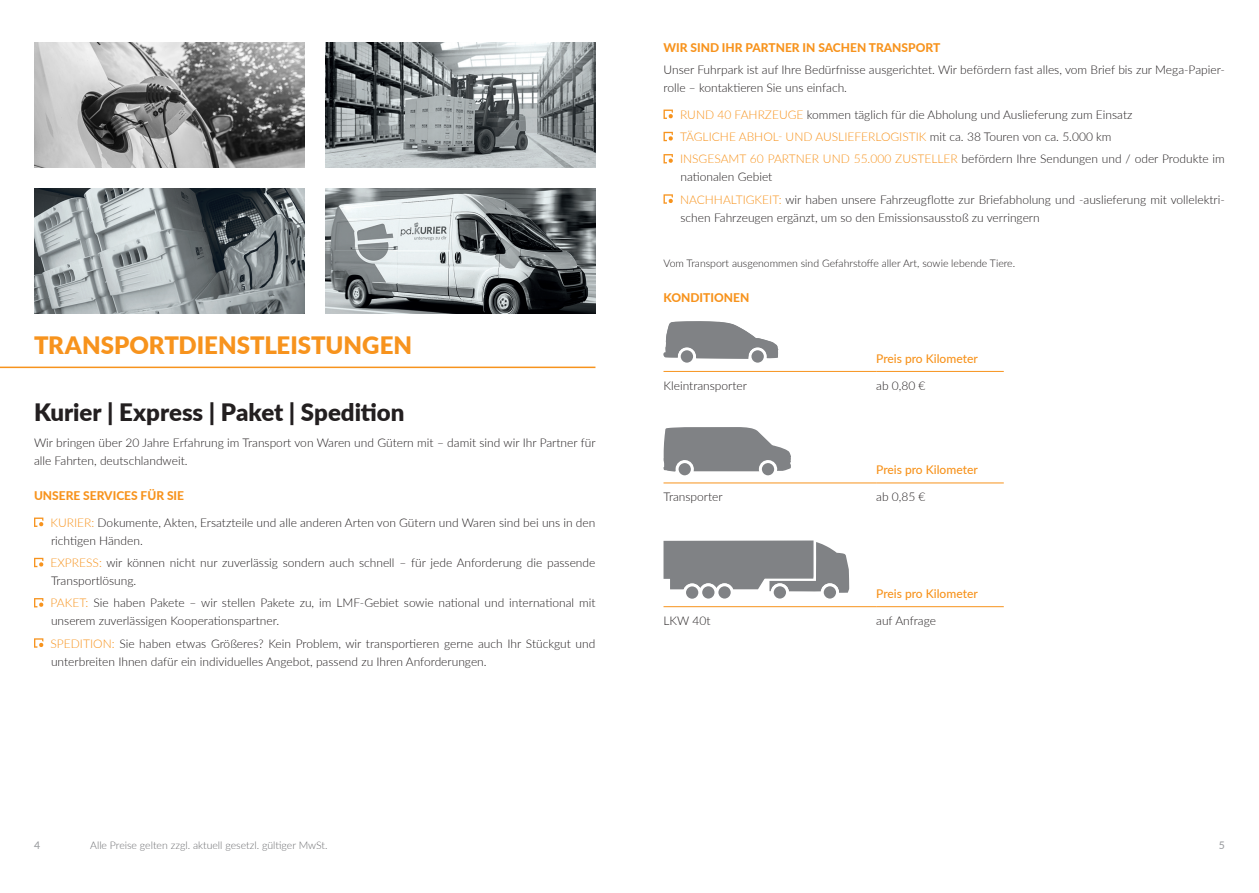
<style>
.page{position:relative;width:1259px;height:893px;background:#fff}
.page>*{position:absolute;margin:0;border:0;box-sizing:border-box;transform-origin:0 0}
.t1{font:900 24px "Lato";color:#231f20}
.t2{font:900 24px "Lato";color:#f7931d}
.t3{font:300 12px/18px "Lato";color:#231f20}
.t4{font:800 12px "Lato";color:#f7931d}
.t5{font:500 12px "Lato";color:#f7931d}
.t6{font:300 10.5px "Lato";color:#231f20}
.t7{font:300 10.5px "Lato";color:#6c6d70}
.t8{font:500 10.5px "Lato";color:#9d9fa2}
.s1{color:#f7931d}
</style>
<div class="page">
<hr style="left:0;top:367px;width:595px;height:1px;background:#f7931d">
<svg style="left:34px;top:518px;width:9px;height:9px"></svg>
<svg style="left:34px;top:558px;width:9px;height:9px"></svg>
<svg style="left:34px;top:598px;width:9px;height:9px"></svg>
<svg style="left:34px;top:638px;width:9px;height:10px"></svg>
<img style="left:34px;top:43px;width:270px;height:124px">
<img style="left:325px;top:43px;width:270px;height:124px">
<img style="left:325px;top:189px;width:270px;height:124px">
<img style="left:34px;top:189px;width:270px;height:124px">
<svg style="left:663px;top:110px;width:10px;height:9px"></svg>
<svg style="left:663px;top:132px;width:10px;height:9px"></svg>
<svg style="left:663px;top:154px;width:10px;height:9px"></svg>
<svg style="left:663px;top:194px;width:10px;height:10px"></svg>
<hr style="left:663px;top:371px;width:213px;height:1px;background:#f7931d">
<hr style="left:876px;top:371px;width:127px;height:1px;background:#f7931d">
<svg style="left:750px;top:349px;width:15px;height:15px"></svg>
<div style="left:748px;top:347px;width:19px;height:19px;border:3px solid #fff;border-radius:50%"></div>
<svg style="left:679px;top:349px;width:15px;height:15px"></svg>
<div style="left:678px;top:347px;width:18px;height:19px;border:3px solid #fff;border-radius:50%"></div>
<svg style="left:663px;top:321px;width:116px;height:38px"></svg>
<hr style="left:663px;top:483px;width:213px;height:1px;background:#f7931d">
<hr style="left:876px;top:483px;width:127px;height:1px;background:#f7931d">
<svg style="left:663px;top:427px;width:128px;height:57px"></svg>
<svg style="left:677px;top:461px;width:15px;height:16px"></svg>
<div style="left:675px;top:460px;width:19px;height:19px;border:3px solid #fff;border-radius:50%"></div>
<svg style="left:760px;top:461px;width:16px;height:16px"></svg>
<div style="left:758px;top:460px;width:19px;height:19px;border:3px solid #fff;border-radius:50%"></div>
<hr style="left:663px;top:606px;width:213px;height:1px;background:#f7931d">
<hr style="left:876px;top:606px;width:127px;height:1px;background:#f7931d">
<div style="left:684px;top:585px;width:16px;height:15px;background:#808285;border-radius:50%"></div>
<div style="left:683px;top:583px;width:18px;height:19px;border:3px solid #fff;border-radius:50%"></div>
<svg style="left:700px;top:585px;width:16px;height:15px"></svg>
<div style="left:699px;top:583px;width:18px;height:19px;border:3px solid #fff;border-radius:50%"></div>
<svg style="left:717px;top:585px;width:15px;height:15px"></svg>
<div style="left:715px;top:583px;width:18px;height:19px;border:3px solid #fff;border-radius:50%"></div>
<svg style="left:663px;top:540px;width:186px;height:53px;background:#919395"></svg>
<svg style="left:772px;top:585px;width:15px;height:15px"></svg>
<div style="left:770px;top:583px;width:19px;height:19px;border:3px solid #fff;border-radius:50%"></div>
<svg style="left:822px;top:585px;width:15px;height:15px"></svg>
<div style="left:820px;top:583px;width:19px;height:19px;border:3px solid #fff;border-radius:50%"></div>
<h1 class="t2" style="left:34px;top:327px;width:380px">TRANSPORTDIENSTLEISTUNGEN</h1>
<h1 class="t1" style="left:34px;top:394px;width:372px">Kurier | Express | Paket | Spedition</h1>
<p class="t3" style="left:34px;top:434px;width:563px">Wir bringen über 20 Jahre Erfahrung im Transport von Waren und Gütern mit – damit sind wir Ihr Partner für alle Fahrten, deutschlandweit.</p>
<p class="t4" style="left:34px;top:487px;width:152px">UNSERE SERVICES FÜR SIE</p>
<p class="t3" style="left:51px;top:513px;width:546px"><span class="s1">KURIER:</span> Dokumente, Akten, Ersatzteile und alle anderen Arten von Gütern und Waren sind bei uns in den richtigen Händen.</p>
<p class="t3" style="left:51px;top:553px;width:546px"><span class="s1">EXPRESS:</span> wir können nicht nur zuverlässig sondern auch schnell – für jede Anforderung die passende<br>Transportlösung.</p>
<p class="t3" style="left:51px;top:594px;width:546px"><span class="s1">PAKET:</span> Sie haben Pakete – wir stellen Pakete zu, im LMF-Gebiet sowie national und international mit unserem zuverlässigen Kooperationspartner.</p>
<p class="t3" style="left:51px;top:634px;width:546px"><span class="s1">SPEDITION:</span> Sie haben etwas Größeres? Kein Problem, wir transportieren gerne auch Ihr Stückgut und unterbreiten Ihnen dafür ein individuelles Angebot, passend zu Ihren Anforderungen.</p>
<p class="t4" style="left:663px;top:39px;width:278px">WIR SIND IHR PARTNER IN SACHEN TRANSPORT</p>
<p class="t3" style="left:663px;top:61px;width:563px">Unser Fuhrpark ist auf Ihre Bedürfnisse ausgerichtet. Wir befördern fast alles, vom Brief bis zur Mega-Papier&shy;rolle – kontaktieren Sie uns einfach.</p>
<p class="t3" style="left:680px;top:103px;width:546px;line-height:22.2px"><span class="s1">RUND 40 FAHRZEUGE</span> kommen täglich für die Abholung und Auslieferung zum Einsatz<br><span class="s1">TÄGLICHE ABHOL- UND AUSLIEFERLOGISTIK</span> mit ca. 38 Touren von ca. 5.000 km<br><span class="s1">INSGESAMT 60 PARTNER UND 55.000 ZUSTELLER</span> befördern Ihre Sendungen und / oder Produkte im</p>
<p class="t3" style="left:680px;top:166px;width:546px;line-height:22.2px">nationalen Gebiet<br><span class="s1">NACHHALTIGKEIT:</span> wir haben unsere Fahrzeugflotte zur Briefabholung und -auslieferung mit vollelektri-</p>
<p class="t3" style="left:680px;top:208px;width:361px">schen Fahrzeugen ergänzt, um so den Emissionsausstoß zu verringern</p>
<p class="t6" style="left:663px;top:256px;width:353px">Vom Transport ausgenommen sind Gefahrstoffe aller Art, sowie lebende Tiere.</p>
<p class="t4" style="left:663px;top:289px;width:87px">KONDITIONEN</p>
<p class="t5" style="left:876px;top:350px;width:103px">Preis pro Kilometer</p>
<p class="t3" style="left:663px;top:376px;width:85px">Kleintransporter</p>
<p class="t3" style="left:876px;top:376px;width:51px">ab 0,80 €</p>
<p class="t5" style="left:876px;top:461px;width:103px">Preis pro Kilometer</p>
<p class="t3" style="left:663px;top:487px;width:61px">Transporter</p>
<p class="t3" style="left:876px;top:487px;width:51px">ab 0,85 €</p>
<p class="t5" style="left:876px;top:585px;width:103px">Preis pro Kilometer</p>
<p class="t3" style="left:663px;top:611px;width:48px">LKW 40t</p>
<p class="t3" style="left:876px;top:611px;width:61px">auf Anfrage</p>
<p class="t8" style="left:34px;top:838px;width:8px">4</p>
<p class="t7" style="left:90px;top:838px;width:239px">Alle Preise gelten zzgl. aktuell gesetzl. gültiger MwSt.</p>
<p class="t8" style="left:1218px;top:837px;width:8px">5</p>
</div>
